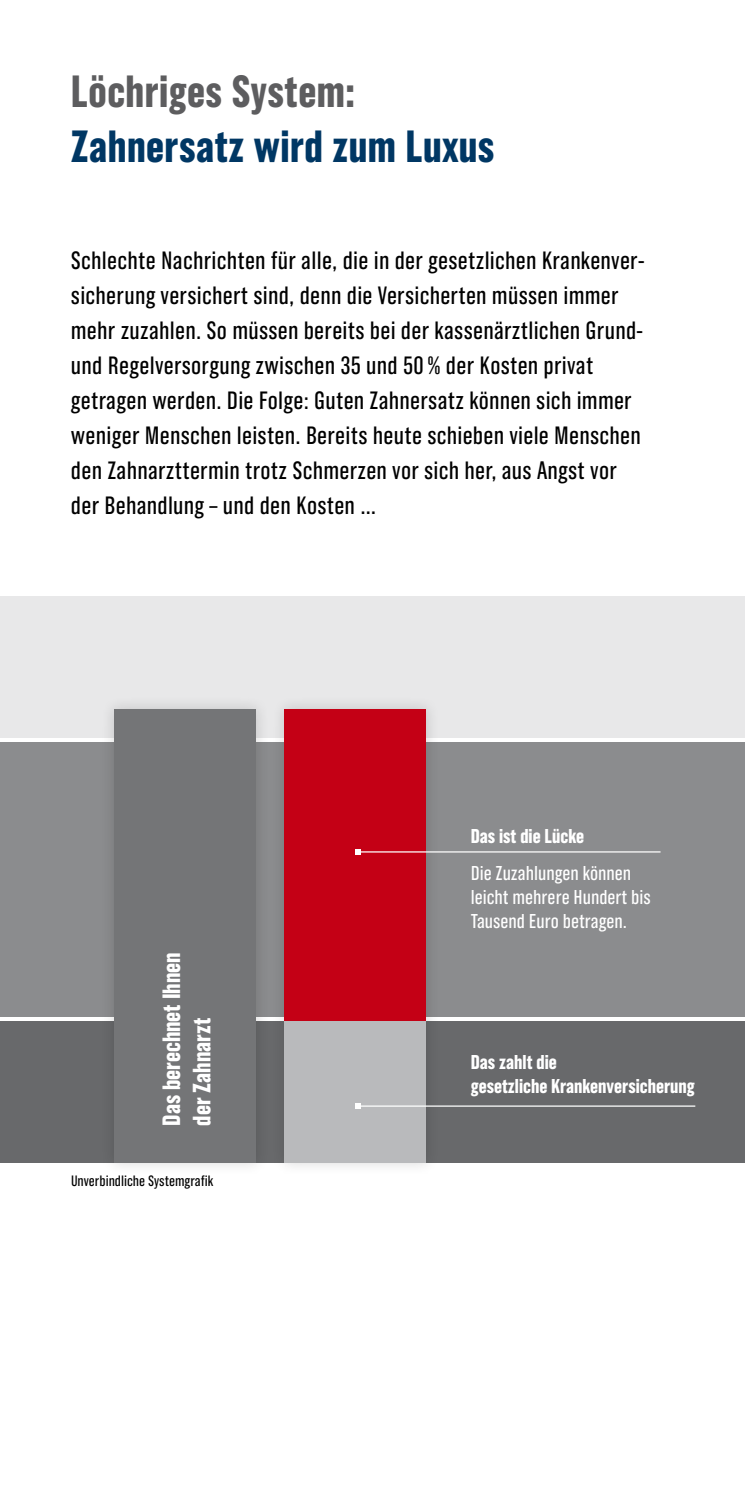
<style>
.page{position:relative;width:745px;height:1489px;background:#fff}
.page>*{position:absolute;margin:0;border:0;box-sizing:border-box;transform-origin:0 0}
.t1{font:700 45px "Grotzec Head Condensed";letter-spacing:.01em;color:#003764}
.t2{font:700 45px "Grotzec Head Condensed";letter-spacing:.01em;color:#5d5d5f}
.t3{font:25px/35px "Grotzec Head Condensed";letter-spacing:.01em;color:#000}
.t4{font:700 25px/30px "Grotzec Head Condensed";color:#fff}
.t5{font:20px/24px "Grotzec Head Condensed";color:#fff}
.t6{font:700 20px/24px "Grotzec Head Condensed";color:#fff}
.t7{font:15px "Grotzec Head Condensed";color:#000}
</style>
<div class="page">
<div style="left:0;top:595px;width:744px;height:142px;background:#e8e8e9"></div>
<div style="left:0;top:741px;width:744px;height:275px;background:#8b8c8e"></div>
<div style="left:0;top:1020px;width:744px;height:142px;background:#68696b"></div>
<div style="left:100px;top:695px;width:170px;height:481px;background:#000;opacity:.15"></div>
<div style="left:114px;top:709px;width:142px;height:453px;background:#747577"></div>
<div style="left:270px;top:695px;width:170px;height:481px;background:#000;opacity:.15"></div>
<div style="left:284px;top:709px;width:142px;height:453px;background:#b9babc"></div>
<div style="left:284px;top:709px;width:142px;height:311px;background:#c40015"></div>
<hr style="left:358px;top:1105px;width:336px;height:1px;background:#fff">
<svg style="left:355px;top:1103px;width:5px;height:5px"></svg>
<hr style="left:358px;top:851px;width:302px;height:1px;background:#fff">
<svg style="left:355px;top:849px;width:5px;height:5px"></svg>
<h1 class="t2" style="left:71px;top:66px;width:285px">Löchriges System:</h1>
<h1 class="t1" style="left:71px;top:121px;width:425px">Zahnersatz wird zum Luxus</h1>
<p class="t3" style="left:71px;top:242px;width:574px">Schlechte Nachrichten für alle, die in der gesetzlichen Krankenver&shy;sicherung versichert sind, denn die Versicherten müssen immer mehr zuzahlen. So müssen bereits bei der kassenärztlichen Grund&shy;und Regelversorgung zwischen 35 und 50 % der Kosten privat getragen werden. Die Folge: Guten Zahnersatz können sich immer weniger Menschen leisten. Bereits heute schieben viele Menschen den Zahnarzttermin trotz Schmerzen vor sich her, aus Angst vor der Behandlung – und den Kosten …</p>
<p class="t6" style="left:470px;top:823px;width:115px">Das ist die Lücke</p>
<p class="t4" style="left:156px;top:1125px;width:174px;rotate:-90deg">Das berechnet Ihnen der Zahnarzt</p>
<p class="t7" style="left:71px;top:1171px;width:144px">Unverbindliche Systemgrafik</p>
<p class="t5" style="left:470px;top:860px;width:181px">Die Zuzahlungen können leicht mehrere Hundert bis<br>Tausend Euro betragen.</p>
<p class="t6" style="left:470px;top:1049px;width:225px">Das zahlt die<br>gesetzliche Krankenversicherung</p>
</div>
